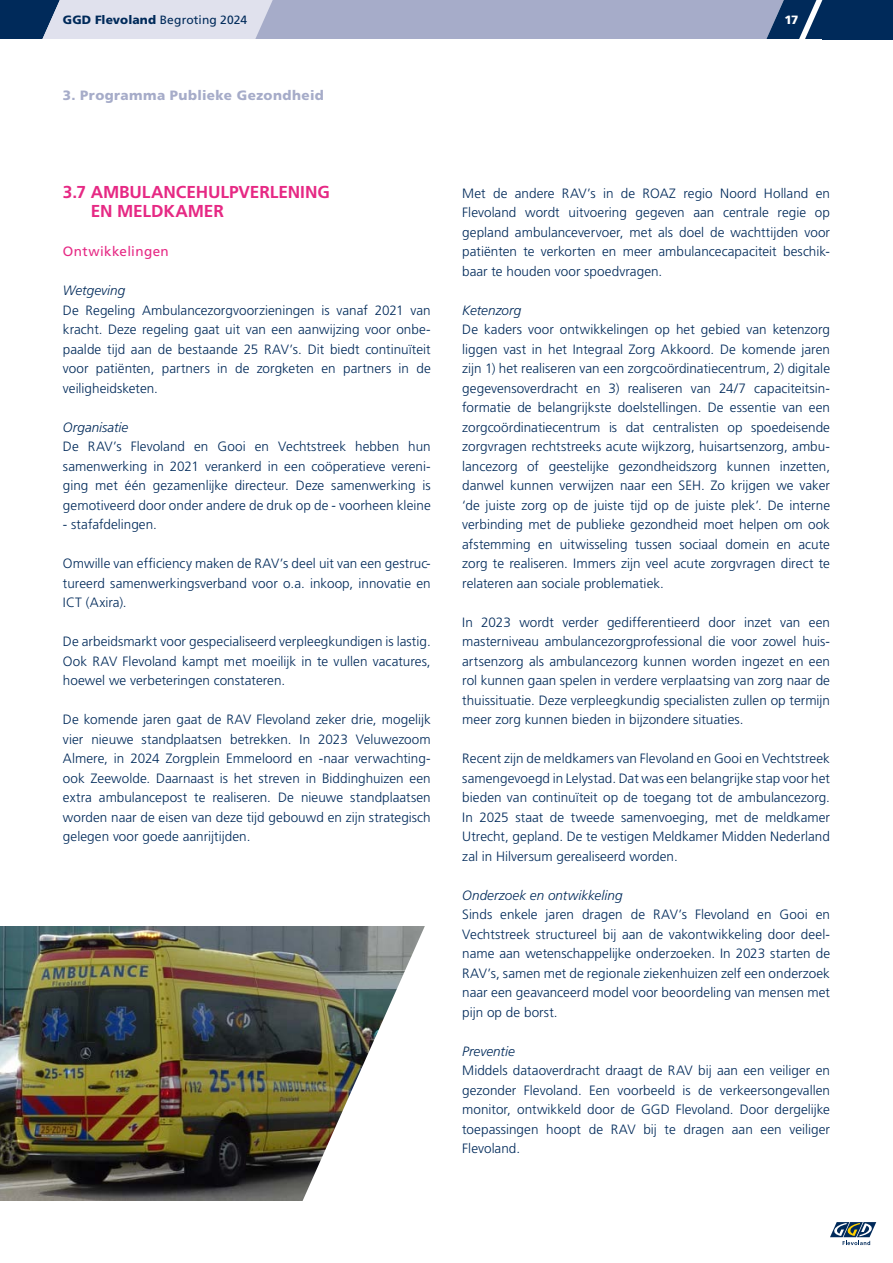
<style>
.page{position:relative;width:893px;height:1263px;background:#fff}
.page>*{position:absolute;margin:0;border:0;box-sizing:border-box;transform-origin:0 0}
.t1{font:700 17.25px/19.5px "Frutiger LT Std";letter-spacing:-.005em;color:#e62984}
.t2{font:300 13.5px/19.5px "Frutiger LT Std";letter-spacing:.005em;color:#002a5a;text-align:justify}
.t3{font:italic 300 13.5px "Frutiger LT Std";letter-spacing:.005em;color:#002a5a}
.t4{font:900 13.5px "Frutiger LT Std";letter-spacing:.03em;color:#a6acc9}
.t5{font:13.5px "Frutiger LT Std";letter-spacing:.03em;color:#e62984}
.t6{font:12px "Frutiger LT Std";letter-spacing:.01em;color:#002a5a}
.t7{font:900 12px "Frutiger LT Std";color:#fff}
.s1{font-weight:900}
</style>
<div class="page">
<img style="left:0;top:926px;width:275px;height:274px">
<svg style="left:275px;top:926px;width:602px;height:320px"></svg>
<div style="left:822px;top:0;width:71px;height:39px;background:#002a5a"></div>
<svg style="left:0;top:0;width:823px;height:39px;background:#a2abc6"></svg>
<p class="t6" style="left:63px;top:13px;width:186px"><span class="s1">GGD Flevoland</span> Begroting 2024</p>
<p class="t7" style="left:784px;top:13px;width:16px">17</p>
<p class="t4" style="left:63px;top:87px;width:262px">3. Programma Publieke Gezondheid</p>
<p class="t1" style="left:91px;top:182px;width:241px;text-indent:-28px">3.7 AMBULANCEHULPVERLENING<br>EN MELDKAMER</p>
<p class="t5" style="left:63px;top:244px;width:107px">Ontwikkelingen</p>
<p class="t3" style="left:63px;top:283px;width:64px">Wetgeving</p>
<p class="t2" style="left:63px;top:301px;width:369px">De Regeling Ambulancezorgvoorzieningen is vanaf 2021 van kracht. Deze regeling gaat uit van een aanwijzing voor onbe&shy;paalde tijd aan de bestaande 25 RAV’s. Dit biedt continuïteit voor patiënten, partners in de zorgketen en partners in de veiligheidsketen.</p>
<p class="t3" style="left:63px;top:419px;width:67px">Organisatie</p>
<p class="t2" style="left:63px;top:437px;width:369px">De RAV’s Flevoland en Gooi en Vechtstreek hebben hun samenwerking in 2021 verankerd in een coöperatieve vereni&shy;ging met één gezamenlijke directeur. Deze samenwerking is gemotiveerd door onder andere de druk op de - voorheen kleine</p>
<p class="t2" style="left:63px;top:515px;width:96px">- stafafdelingen.</p>
<p class="t2" style="left:63px;top:554px;width:369px">Omwille van efficiency maken de RAV’s deel uit van een gestruc&shy;tureerd samenwerkingsverband voor o.a. inkoop, innovatie en ICT (Axira).</p>
<p class="t2" style="left:63px;top:632px;width:369px">De arbeidsmarkt voor gespecialiseerd verpleegkundigen is lastig.<br>Ook RAV Flevoland kampt met moeilijk in te vullen vacatures, hoewel we verbeteringen constateren.</p>
<p class="t2" style="left:63px;top:710px;width:369px">De komende jaren gaat de RAV Flevoland zeker drie, mogelijk vier nieuwe standplaatsen betrekken. In 2023 Veluwezoom Almere, in 2024 Zorgplein Emmeloord en -naar verwachting&shy;ook Zeewolde. Daarnaast is het streven in Biddinghuizen een extra ambulancepost te realiseren. De nieuwe standplaatsen worden naar de eisen van deze tijd gebouwd en zijn strategisch gelegen voor goede aanrijtijden.</p>
<p class="t2" style="left:462px;top:183px;width:369px">Met de andere RAV’s in de ROAZ regio Noord Holland en Flevoland wordt uitvoering gegeven aan centrale regie op gepland ambulancevervoer, met als doel de wachttijden voor patiënten te verkorten en meer ambulancecapaciteit beschik&shy;baar te houden voor spoedvragen.</p>
<p class="t3" style="left:462px;top:302px;width:61px">Ketenzorg</p>
<p class="t2" style="left:462px;top:320px;width:369px">De kaders voor ontwikkelingen op het gebied van ketenzorg liggen vast in het Integraal Zorg Akkoord. De komende jaren zijn 1) het realiseren van een zorgcoördinatiecentrum, 2) digitale gegevensoverdracht en 3) realiseren van 24/7 capaciteitsin&shy;formatie de belangrijkste doelstellingen. De essentie van een zorgcoördinatiecentrum is dat centralisten op spoedeisende zorgvragen rechtstreeks acute wijkzorg, huisartsenzorg, ambu&shy;lancezorg of geestelijke gezondheidszorg kunnen inzetten, danwel kunnen verwijzen naar een SEH. Zo krijgen we vaker ‘de juiste zorg op de juiste tijd op de juiste plek’. De interne verbinding met de publieke gezondheid moet helpen om ook afstemming en uitwisseling tussen sociaal domein en acute zorg te realiseren. Immers zijn veel acute zorgvragen direct te relateren aan sociale problematiek.</p>
<p class="t2" style="left:462px;top:612px;width:369px">In 2023 wordt verder gedifferentieerd door inzet van een masterniveau ambulancezorgprofessional die voor zowel huis&shy;artsenzorg als ambulancezorg kunnen worden ingezet en een rol kunnen gaan spelen in verdere verplaatsing van zorg naar de thuissituatie. Deze verpleegkundig specialisten zullen op termijn meer zorg kunnen bieden in bijzondere situaties.</p>
<p class="t2" style="left:462px;top:749px;width:369px">Recent zijn de meldkamers van Flevoland en Gooi en Vechtstreek samengevoegd in Lelystad. Dat was een belangrijke stap voor het bieden van continuïteit op de toegang tot de ambulancezorg.<br>In 2025 staat de tweede samenvoeging, met de meldkamer Utrecht, gepland. De te vestigen Meldkamer Midden Nederland zal in Hilversum gerealiseerd worden.</p>
<p class="t3" style="left:462px;top:887px;width:162px">Onderzoek en ontwikkeling</p>
<p class="t2" style="left:462px;top:905px;width:369px">Sinds enkele jaren dragen de RAV’s Flevoland en Gooi en Vechtstreek structureel bij aan de vakontwikkeling door deel&shy;name aan wetenschappelijke onderzoeken. In 2023 starten de RAV’s, samen met de regionale ziekenhuizen zelf een onderzoek naar een geavanceerd model voor beoordeling van mensen met pijn op de borst.</p>
<p class="t3" style="left:462px;top:1043px;width:54px">Preventie</p>
<p class="t2" style="left:462px;top:1061px;width:369px">Middels dataoverdracht draagt de RAV bij aan een veiliger en gezonder Flevoland. Een voorbeeld is de verkeersongevallen monitor, ontwikkeld door de GGD Flevoland. Door dergelijke toepassingen hoopt de RAV bij te dragen aan een veiliger Flevoland.</p>
</div>
